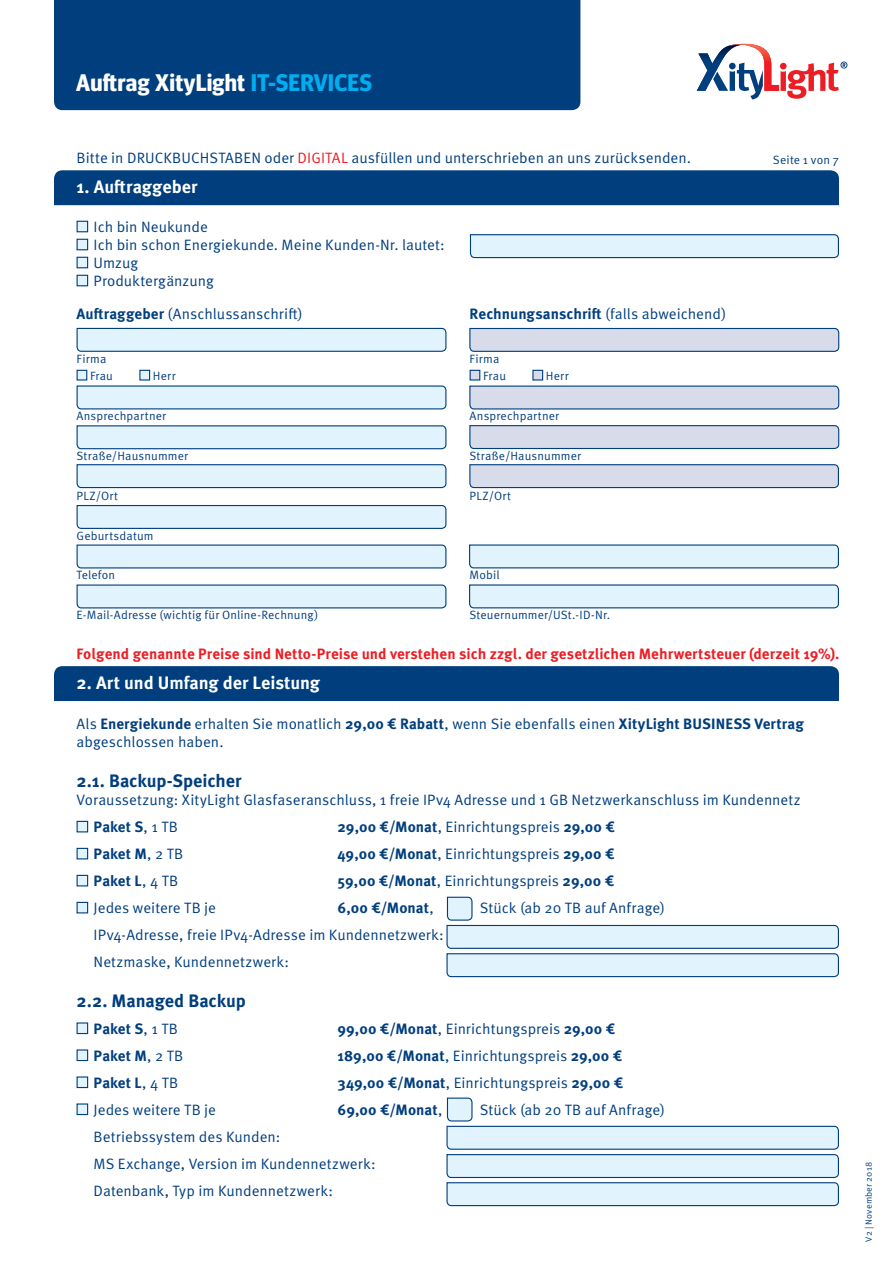
<style>
.page{position:relative;width:893px;height:1263px;background:#fff}
.page>*{position:absolute;margin:0;border:0;box-sizing:border-box;transform-origin:0 0}
.t1{font:700 24px "Meta Headline OT";letter-spacing:.01em;color:#fff}
.t2{font:700 18px "Meta OT";color:#fff}
.t3{font:700 18px "Meta OT";letter-spacing:-.005em;color:#003e7e}
.t4{font:15px/27px "Meta OT Norm";letter-spacing:.005em;color:#003e7e}
.t5{font:700 15px "Meta OT";letter-spacing:.005em;color:#003e7e}
.t6{font:700 15px "Meta OT";letter-spacing:.005em;color:#ed1d24}
.t7{font:12px "Meta OT Norm";letter-spacing:.015em;color:#003e7e}
.t8{font:9px "Meta OT Norm";letter-spacing:.025em;color:#003e7e}
.s1{color:#00aeef}
.s2{color:#ed1d24}
.s3{font-family:"Meta OT";font-weight:700}
.s4{font-family:"Meta OT Norm";font-weight:400}
</style>
<div class="page">
<div style="left:77px;top:370px;width:10px;height:10px;background:#e1f4fd;border:1px solid #003e7e"></div>
<div style="left:139px;top:370px;width:11px;height:10px;background:#e1f4fd;border:1px solid #003e7e"></div>
<div style="left:470px;top:370px;width:10px;height:10px;background:#d8dcea;border:1px solid #003e7e"></div>
<div style="left:532px;top:370px;width:11px;height:10px;background:#d8dcea;border:1px solid #003e7e"></div>
<div style="left:54px;top:0;width:526px;height:110px;background:#003e7e"></div>
<svg style="left:697px;top:44px;width:150px;height:55px"></svg>
<div style="left:77px;top:821px;width:11px;height:11px;background:#e1f4fd;border:1px solid #003e7e"></div>
<div style="left:77px;top:848px;width:11px;height:11px;background:#e1f4fd;border:1px solid #003e7e"></div>
<div style="left:77px;top:875px;width:11px;height:11px;background:#e1f4fd;border:1px solid #003e7e"></div>
<div style="left:77px;top:902px;width:11px;height:11px;background:#e1f4fd;border:1px solid #003e7e"></div>
<div style="left:77px;top:1022px;width:11px;height:12px;background:#e1f4fd;border:1px solid #003e7e"></div>
<div style="left:77px;top:1049px;width:11px;height:12px;background:#e1f4fd;border:1px solid #003e7e"></div>
<div style="left:77px;top:1076px;width:11px;height:12px;background:#e1f4fd;border:1px solid #003e7e"></div>
<div style="left:77px;top:1103px;width:11px;height:12px;background:#e1f4fd;border:1px solid #003e7e"></div>
<div style="left:54px;top:170px;width:785px;height:35px;background:#003e7e"></div>
<div style="left:54px;top:666px;width:785px;height:35px;background:#003e7e"></div>
<div style="left:77px;top:221px;width:11px;height:11px;background:#e1f4fd;border:1px solid #003e7e"></div>
<div style="left:77px;top:239px;width:11px;height:11px;background:#e1f4fd;border:1px solid #003e7e"></div>
<div style="left:77px;top:257px;width:11px;height:11px;background:#e1f4fd;border:1px solid #003e7e"></div>
<div style="left:77px;top:275px;width:11px;height:11px;background:#e1f4fd;border:1px solid #003e7e"></div>
<svg style="left:469px;top:234px;width:370px;height:25px;background:#cde3f1"></svg>
<svg style="left:469px;top:385px;width:371px;height:25px;background:#c5cee0"></svg>
<svg style="left:469px;top:327px;width:371px;height:25px;background:#c5cee0"></svg>
<svg style="left:469px;top:425px;width:371px;height:25px;background:#c5cee0"></svg>
<svg style="left:76px;top:385px;width:371px;height:25px;background:#cce3f0"></svg>
<svg style="left:76px;top:327px;width:371px;height:25px;background:#cce3f0"></svg>
<svg style="left:76px;top:425px;width:371px;height:25px;background:#cce3f0"></svg>
<svg style="left:76px;top:505px;width:371px;height:24px;background:#cbe2f0"></svg>
<svg style="left:76px;top:464px;width:371px;height:25px;background:#cce3f0"></svg>
<svg style="left:76px;top:544px;width:371px;height:25px;background:#cde3f0"></svg>
<svg style="left:76px;top:584px;width:371px;height:25px;background:#cde3f0"></svg>
<svg style="left:469px;top:464px;width:370px;height:25px;background:#c5cee0"></svg>
<svg style="left:469px;top:544px;width:370px;height:25px;background:#cce3f0"></svg>
<svg style="left:469px;top:584px;width:370px;height:25px;background:#cce3f0"></svg>
<svg style="left:446px;top:896px;width:393px;height:82px"></svg>
<svg style="left:446px;top:1097px;width:393px;height:110px"></svg>
<h1 class="t1" style="left:76px;top:68px;width:297px">Auftrag XityLight <span class="s1">IT-SERVICES</span></h1>
<p class="t4" style="left:77px;top:145px;width:616px">Bitte in DRUCKBUCHSTABEN oder <span class="s2">DIGITAL</span> ausfüllen und unterschrieben an uns zurücksenden.</p>
<p class="t2" style="left:77px;top:176px;width:122px">1. Auftraggeber</p>
<p class="t4" style="left:94px;top:218px;width:353px;line-height:18px">Ich bin Neukunde<br>Ich bin schon Energiekunde. Meine Kunden-Nr. lautet:<br>Umzug<br>Produktergänzung</p>
<p class="t4" style="left:77px;top:300px;width:228px"><span class="s3">Auftraggeber</span> (Anschlussanschrift)</p>
<p class="t5" style="left:470px;top:304px;width:258px">Rechnungsanschrift <span class="s4">(falls abweichend)</span></p>
<p class="t7" style="left:77px;top:351px;width:31px">Firma</p>
<p class="t7" style="left:470px;top:351px;width:31px">Firma</p>
<p class="t7" style="left:90px;top:368px;width:24px">Frau</p>
<p class="t7" style="left:153px;top:368px;width:24px">Herr</p>
<p class="t7" style="left:483px;top:368px;width:24px">Frau</p>
<p class="t7" style="left:546px;top:368px;width:24px">Herr</p>
<p class="t7" style="left:77px;top:409px;width:91px">Ansprechpartner</p>
<p class="t7" style="left:470px;top:409px;width:91px">Ansprechpartner</p>
<p class="t7" style="left:77px;top:449px;width:113px">Straße/Hausnummer</p>
<p class="t7" style="left:470px;top:449px;width:113px">Straße/Hausnummer</p>
<p class="t7" style="left:77px;top:488px;width:43px">PLZ/Ort</p>
<p class="t7" style="left:470px;top:488px;width:43px">PLZ/Ort</p>
<p class="t7" style="left:77px;top:528px;width:79px">Geburtsdatum</p>
<p class="t7" style="left:77px;top:568px;width:40px">Telefon</p>
<p class="t7" style="left:470px;top:568px;width:32px">Mobil</p>
<p class="t7" style="left:77px;top:608px;width:243px">E-Mail-Adresse (wichtig für Online-Rechnung)</p>
<p class="t7" style="left:470px;top:608px;width:142px">Steuernummer/USt.-ID-Nr.</p>
<p class="t7" style="left:773px;top:152px;width:67px">Seite 1 von 7</p>
<p class="t6" style="left:77px;top:644px;width:764px">Folgend genannte Preise sind Netto-Preise und verstehen sich zzgl. der gesetzlichen Mehrwertsteuer (derzeit 19%).</p>
<p class="t2" style="left:77px;top:672px;width:245px">2. Art und Umfang der Leistung</p>
<p class="t5" style="left:77px;top:715px;width:729px"><span class="s4">Als</span> Energiekunde <span class="s4">erhalten Sie monatlich</span> 29,00 € Rabatt<span class="s4">, wenn Sie ebenfalls einen</span> XityLight BUSINESS Vertrag</p>
<p class="t4" style="left:77px;top:729px;width:149px">abgeschlossen haben.</p>
<p class="t3" style="left:77px;top:769px;width:166px">2.1. Backup-Speicher</p>
<p class="t4" style="left:77px;top:786px;width:726px">Voraussetzung: XityLight Glasfaseranschluss, 1 freie IPv4 Adresse und 1 GB Netzwerkanschluss im Kundennetz</p>
<p class="t5" style="left:94px;top:817px;width:86px">Paket S<span class="s4">, 1 TB</span></p>
<p class="t5" style="left:338px;top:817px;width:279px">29,00 €/Monat<span class="s4">, Einrichtungspreis</span> 29,00 €</p>
<p class="t5" style="left:94px;top:844px;width:91px">Paket M<span class="s4">, 2 TB</span></p>
<p class="t5" style="left:338px;top:844px;width:279px">49,00 €/Monat<span class="s4">, Einrichtungspreis</span> 29,00 €</p>
<p class="t5" style="left:94px;top:871px;width:86px">Paket L<span class="s4">, 4 TB</span></p>
<p class="t5" style="left:338px;top:871px;width:278px">59,00 €/Monat<span class="s4">, Einrichtungspreis</span> 29,00 €</p>
<p class="t4" style="left:94px;top:894px;width:124px">Jedes weitere TB je</p>
<p class="t5" style="left:338px;top:898px;width:98px">6,00 €/Monat<span class="s4">,</span></p>
<p class="t4" style="left:480px;top:894px;width:187px">Stück (ab 20 TB auf Anfrage)</p>
<p class="t4" style="left:94px;top:921px;width:352px">IPv4-Adresse, freie IPv4-Adresse im Kundennetzwerk:<br>Netzmaske, Kundennetzwerk:</p>
<p class="t3" style="left:77px;top:989px;width:171px">2.2. Managed Backup</p>
<p class="t5" style="left:94px;top:1019px;width:86px">Paket S<span class="s4">, 1 TB</span></p>
<p class="t5" style="left:338px;top:1019px;width:279px">99,00 €/Monat<span class="s4">, Einrichtungspreis</span> 29,00 €</p>
<p class="t5" style="left:94px;top:1046px;width:91px">Paket M<span class="s4">, 2 TB</span></p>
<p class="t5" style="left:338px;top:1046px;width:286px">189,00 €/Monat<span class="s4">, Einrichtungspreis</span> 29,00 €</p>
<p class="t5" style="left:94px;top:1073px;width:86px">Paket L<span class="s4">, 4 TB</span></p>
<p class="t5" style="left:338px;top:1073px;width:287px">349,00 €/Monat<span class="s4">, Einrichtungspreis</span> 29,00 €</p>
<p class="t4" style="left:94px;top:1096px;width:124px">Jedes weitere TB je</p>
<p class="t5" style="left:338px;top:1100px;width:106px">69,00 €/Monat<span class="s4">,</span></p>
<p class="t4" style="left:480px;top:1096px;width:187px">Stück (ab 20 TB auf Anfrage)</p>
<p class="t4" style="left:94px;top:1123px;width:284px">Betriebssystem des Kunden:<br>MS Exchange, Version im Kundennetzwerk:<br>Datenbank, Typ im Kundennetzwerk:</p>
<p class="t8" style="left:863px;top:1242px;width:81px;rotate:-90deg">V2 | November 2018</p>
</div>
